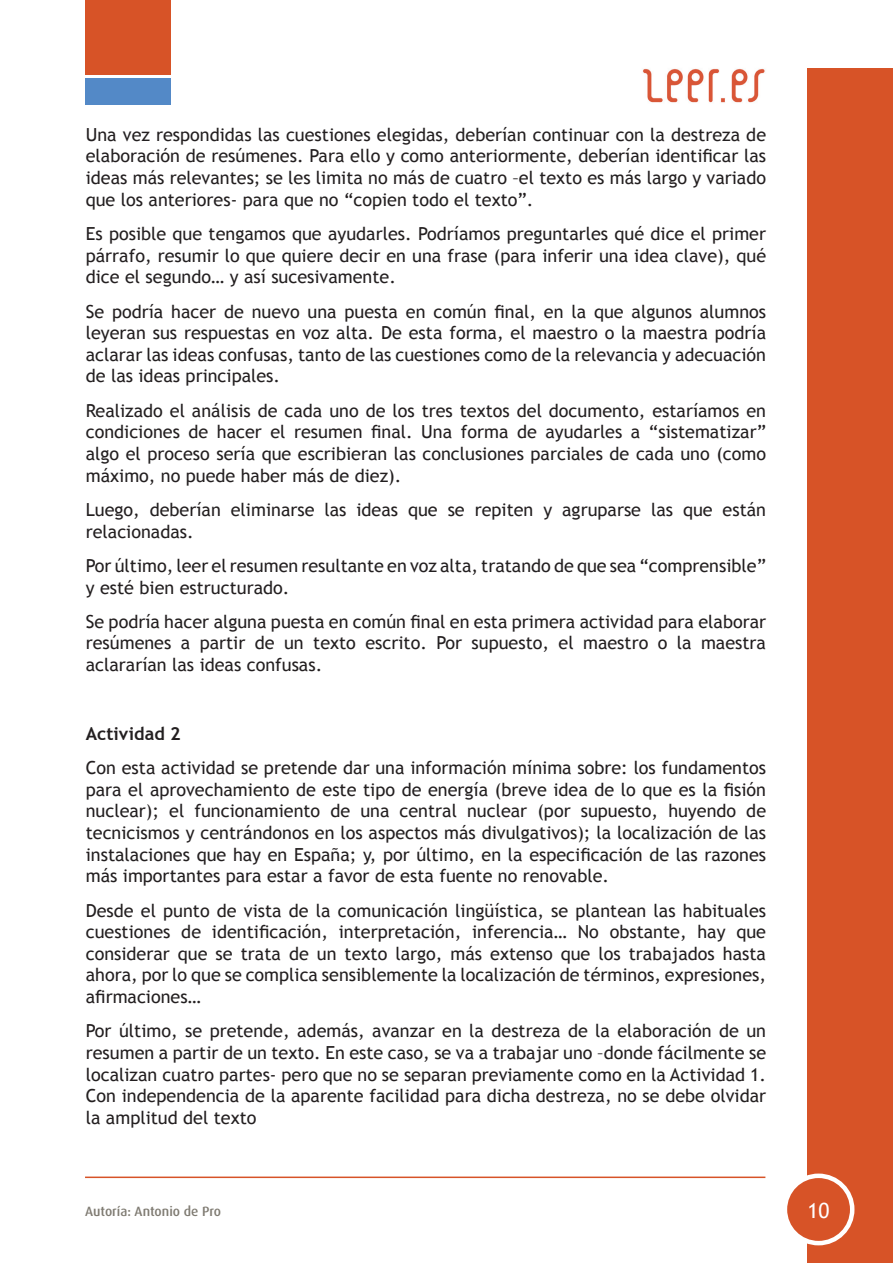
<style>
.page{position:relative;width:893px;height:1263px;background:#fff}
.page>*{position:absolute;margin:0;border:0;box-sizing:border-box;transform-origin:0 0}
.t1{font:21px "Trebuchet MS";color:#fff}
.t2{font:18px/21.6px "Trebuchet MS";color:#231f20;text-align:justify}
.t3{font:700 18px "Trebuchet MS";color:#231f20}
.t4{font:500 13.5px "Dax";color:#7f7b72}
</style>
<div class="page">
<div style="left:85px;top:0;width:85px;height:74px;background:#d75327"></div>
<div style="left:85px;top:78px;width:85px;height:27px;background:#5389c7"></div>
<hr style="left:85px;top:1176px;width:680px;height:2px;background:#d75327">
<div style="left:808px;top:68px;width:85px;height:1195px;background:#d75327"></div>
<div style="left:785px;top:1176px;width:67px;height:67px;background:#d75327;border-radius:50%"></div>
<div style="left:783px;top:1173px;width:71px;height:72px;border:4px solid #fff;border-radius:50%"></div>
<img style="left:642px;top:68px;width:123px;height:35px">
<p class="t2" style="left:86px;top:124px;width:682px">Una vez respondidas las cuestiones elegidas, deberían continuar con la destreza de elaboración de resúmenes. Para ello y como anteriormente, deberían identificar las ideas más relevantes; se les limita no más de cuatro –el texto es más largo y variado que los anteriores- para que no “copien todo el texto”.</p>
<p class="t2" style="left:86px;top:223px;width:682px">Es posible que tengamos que ayudarles. Podríamos preguntarles qué dice el primer párrafo, resumir lo que quiere decir en una frase (para inferir una idea clave), qué dice el segundo… y así sucesivamente.</p>
<p class="t2" style="left:86px;top:301px;width:682px">Se podría hacer de nuevo una puesta en común final, en la que algunos alumnos leyeran sus respuestas en voz alta. De esta forma, el maestro o la maestra podría aclarar las ideas confusas, tanto de las cuestiones como de la relevancia y adecuación de las ideas principales.</p>
<p class="t2" style="left:86px;top:400px;width:682px">Realizado el análisis de cada uno de los tres textos del documento, estaríamos en condiciones de hacer el resumen final. Una forma de ayudarles a “sistematizar” algo el proceso sería que escribieran las conclusiones parciales de cada uno (como máximo, no puede haber más de diez).</p>
<p class="t2" style="left:86px;top:499px;width:682px">Luego, deberían eliminarse las ideas que se repiten y agruparse las que están relacionadas.</p>
<p class="t2" style="left:86px;top:555px;width:682px">Por último, leer el resumen resultante en voz alta, tratando de que sea “comprensible” y esté bien estructurado.</p>
<p class="t2" style="left:86px;top:611px;width:682px">Se podría hacer alguna puesta en común final en esta primera actividad para elaborar resúmenes a partir de un texto escrito. Por supuesto, el maestro o la maestra aclararían las ideas confusas.</p>
<p class="t3" style="left:86px;top:722px;width:97px">Actividad 2</p>
<p class="t2" style="left:86px;top:757px;width:682px">Con esta actividad se pretende dar una información mínima sobre: los fundamentos para el aprovechamiento de este tipo de energía (breve idea de lo que es la fisión nuclear); el funcionamiento de una central nuclear (por supuesto, huyendo de tecnicismos y centrándonos en los aspectos más divulgativos); la localización de las instalaciones que hay en España; y, por último, en la especificación de las razones más importantes para estar a favor de esta fuente no renovable.</p>
<p class="t2" style="left:86px;top:900px;width:682px">Desde el punto de vista de la comunicación lingüística, se plantean las habituales cuestiones de identificación, interpretación, inferencia… No obstante, hay que considerar que se trata de un texto largo, más extenso que los trabajados hasta ahora, por lo que se complica sensiblemente la localización de términos, expresiones, afirmaciones…</p>
<p class="t2" style="left:86px;top:1020px;width:682px">Por último, se pretende, además, avanzar en la destreza de la elaboración de un resumen a partir de un texto. En este caso, se va a trabajar uno –donde fácilmente se localizan cuatro partes- pero que no se separan previamente como en la Actividad 1.<br>Con independencia de la aparente facilidad para dicha destreza, no se debe olvidar la amplitud del texto</p>
<p class="t4" style="left:85px;top:1204px;width:138px">Autoría: Antonio de Pro</p>
<p class="t1" style="left:807px;top:1198px;width:24px">10</p>
</div>
